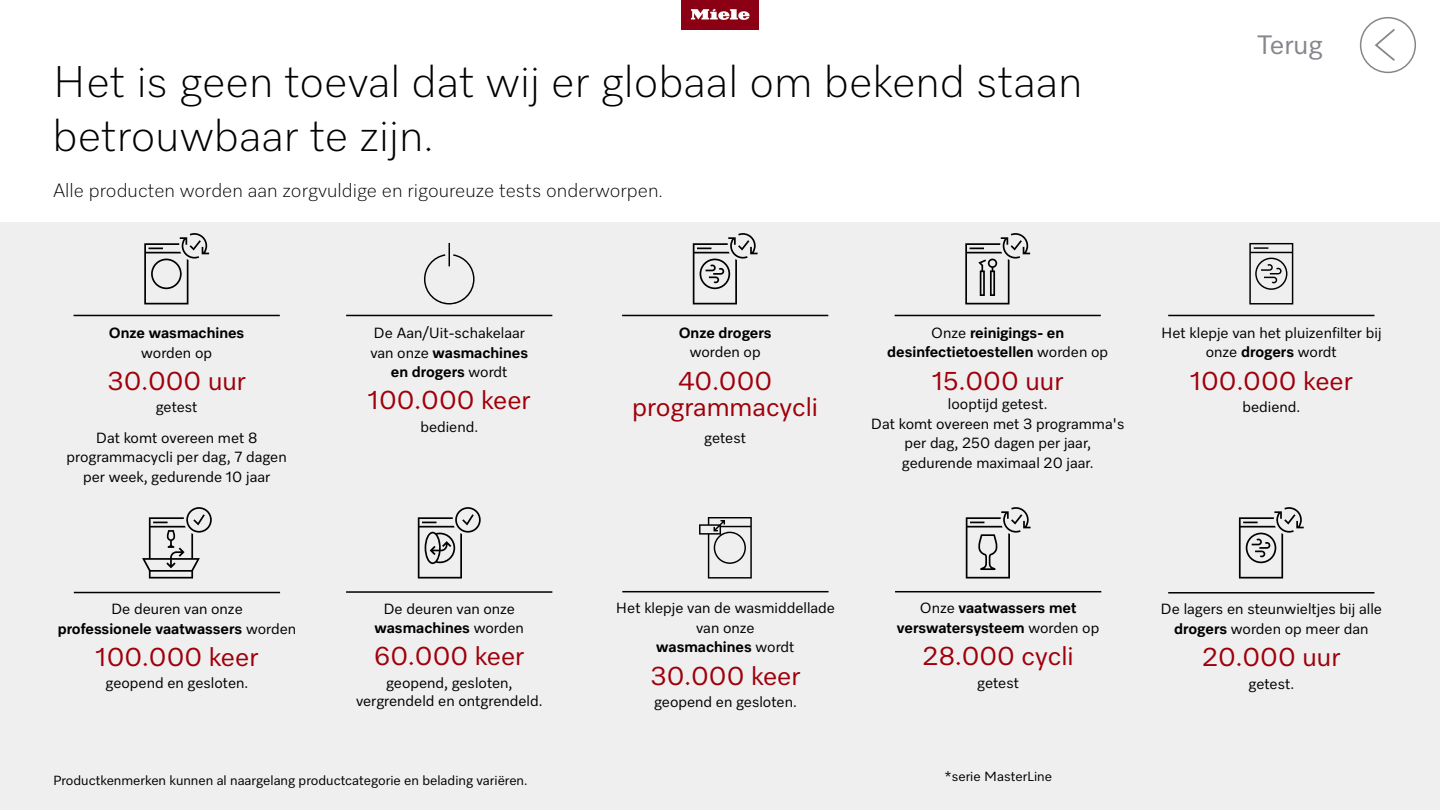
<style>
.page{position:relative;width:1440px;height:810px;background:#fff}
.page>*{position:absolute;margin:0;border:0;box-sizing:border-box;transform-origin:0 0}
.t1{font:300 45px/54px "Miele Elements";color:#000}
.t2{font:27px "Miele Elements";color:#86868c}
.t3{font:26.25px/26.2px "Miele Elements";color:#9f000a;text-align:center}
.t4{font:300 19.5px "Miele Elements";color:#000}
.t5{font:15px/19.5px "Miele Elements";color:#000;text-align:center}
.t6{font:700 15px/19.5px "Miele Elements";color:#000;text-align:center}
.t7{font:13.5px "Miele Elements";color:#000}
.s1{font-weight:700}
.s2{font-weight:400}
</style>
<div class="page">
<img style="left:681px;top:0;width:78px;height:30px">
<svg style="left:1375px;top:29px;width:20px;height:32px"></svg>
<div style="left:1360px;top:17px;width:56px;height:56px;border:2px solid #86868c;border-radius:50%"></div>
<div style="left:0;top:222px;width:1440px;height:588px;background:#efeff0"></div>
<hr style="left:74px;top:315px;width:206px;height:1px;background:#000">
<hr style="left:346px;top:315px;width:206px;height:1px;background:#000">
<hr style="left:622px;top:315px;width:206px;height:1px;background:#000">
<hr style="left:895px;top:315px;width:206px;height:1px;background:#000">
<hr style="left:1168px;top:315px;width:206px;height:1px;background:#000">
<hr style="left:74px;top:592px;width:206px;height:1px;background:#000">
<hr style="left:346px;top:591px;width:206px;height:2px;background:#000">
<hr style="left:622px;top:591px;width:207px;height:1px;background:#000">
<hr style="left:895px;top:591px;width:206px;height:1px;background:#000">
<hr style="left:1168px;top:592px;width:206px;height:2px;background:#000">
<svg style="left:144px;top:233px;width:65px;height:71px"></svg>
<svg style="left:424px;top:243px;width:51px;height:62px"></svg>
<svg style="left:693px;top:233px;width:65px;height:71px"></svg>
<svg style="left:965px;top:233px;width:65px;height:71px"></svg>
<svg style="left:1249px;top:243px;width:44px;height:62px"></svg>
<svg style="left:142px;top:507px;width:70px;height:72px"></svg>
<svg style="left:418px;top:507px;width:63px;height:72px"></svg>
<svg style="left:699px;top:517px;width:53px;height:62px"></svg>
<svg style="left:1239px;top:507px;width:65px;height:72px"></svg>
<svg style="left:966px;top:507px;width:65px;height:72px"></svg>
<h1 class="t1" style="left:52px;top:53px;width:1031px">Het is geen toeval dat wij er globaal om bekend staan betrouwbaar te zijn.</h1>
<h3 class="t4" style="left:53px;top:178px;width:611px">Alle producten worden aan zorgvuldige en rigoureuze tests onderworpen.</h3>
<h2 class="t2" style="left:1258px;top:28px;width:67px">Terug</h2>
<p class="t6" style="left:109px;top:323px;width:137px">Onze wasmachines</p>
<p class="t5" style="left:141px;top:342px;width:72px">worden op</p>
<h3 class="t3" style="left:107px;top:367px;width:140px">30.000 uur</h3>
<p class="t5" style="left:156px;top:397px;width:43px">getest</p>
<p class="t5" style="left:67px;top:427px;width:222px">Dat komt overeen met 8 programmacycli per dag, 7 dagen per week, gedurende 10 jaar</p>
<p class="t5" style="left:370px;top:323px;width:159px">De Aan/Uit-schakelaar van onze <span class="s1">wasmachines en drogers</span> wordt</p>
<h3 class="t3" style="left:368px;top:386px;width:164px">100.000 keer</h3>
<p class="t5" style="left:420px;top:416px;width:59px">bediend.</p>
<p class="t6" style="left:679px;top:322px;width:94px">Onze drogers</p>
<p class="t5" style="left:690px;top:342px;width:72px">worden op</p>
<h3 class="t3" style="left:632px;top:367px;width:187px">40.000 programmacycli</h3>
<p class="t5" style="left:704px;top:427px;width:43px">getest</p>
<p class="t6" style="left:887px;top:322px;width:222px"><span class="s2">Onze</span> reinigings- en desinfectietoestellen <span class="s2">worden op</span></p>
<h3 class="t3" style="left:932px;top:367px;width:133px">15.000 uur</h3>
<p class="t5" style="left:871px;top:394px;width:255px">looptijd getest.<br>Dat komt overeen met 3 programma's per dag, 250 dagen per jaar, gedurende maximaal 20 jaar.</p>
<p class="t5" style="left:1161px;top:322px;width:222px">Het klepje van het pluizenfilter bij onze <span class="s1">drogers</span> wordt</p>
<h3 class="t3" style="left:1190px;top:367px;width:164px">100.000 keer</h3>
<p class="t5" style="left:1242px;top:397px;width:59px">bediend.</p>
<p class="t6" style="left:58px;top:599px;width:240px"><span class="s2">De deuren van onze<br></span>professionele vaatwassers <span class="s2">worden</span></p>
<h3 class="t3" style="left:96px;top:643px;width:164px">100.000 keer</h3>
<p class="t5" style="left:106px;top:673px;width:144px">geopend en gesloten.</p>
<p class="t5" style="left:375px;top:598px;width:151px">De deuren van onze <span class="s1">wasmachines</span> worden</p>
<h3 class="t3" style="left:374px;top:642px;width:151px">60.000 keer</h3>
<p class="t5" style="left:356px;top:673px;width:188px;line-height:18px">geopend, gesloten, vergrendeld en ontgrendeld.</p>
<p class="t5" style="left:616px;top:598px;width:221px">Het klepje van de wasmiddellade van onze<br><span class="s1">wasmachines</span> wordt</p>
<h3 class="t3" style="left:650px;top:662px;width:151px">30.000 keer</h3>
<p class="t5" style="left:654px;top:692px;width:144px">geopend en gesloten.</p>
<p class="t6" style="left:897px;top:598px;width:204px"><span class="s2">Onze</span> vaatwassers met verswatersysteem <span class="s2">worden op</span></p>
<h3 class="t3" style="left:923px;top:642px;width:153px">28.000 cycli</h3>
<p class="t5" style="left:977px;top:672px;width:43px">getest</p>
<p class="t7" style="left:53px;top:772px;width:476px">Productkenmerken kunnen al naargelang productcategorie en belading variëren.</p>
<p class="t7" style="left:944px;top:767px;width:109px">*serie MasterLine</p>
<p class="t5" style="left:1161px;top:599px;width:223px">De lagers en steunwieltjes bij alle <span class="s1">drogers</span> worden op meer dan</p>
<h3 class="t3" style="left:1202px;top:643px;width:140px">20.000 uur</h3>
<p class="t5" style="left:1249px;top:673px;width:47px">getest.</p>
</div>
